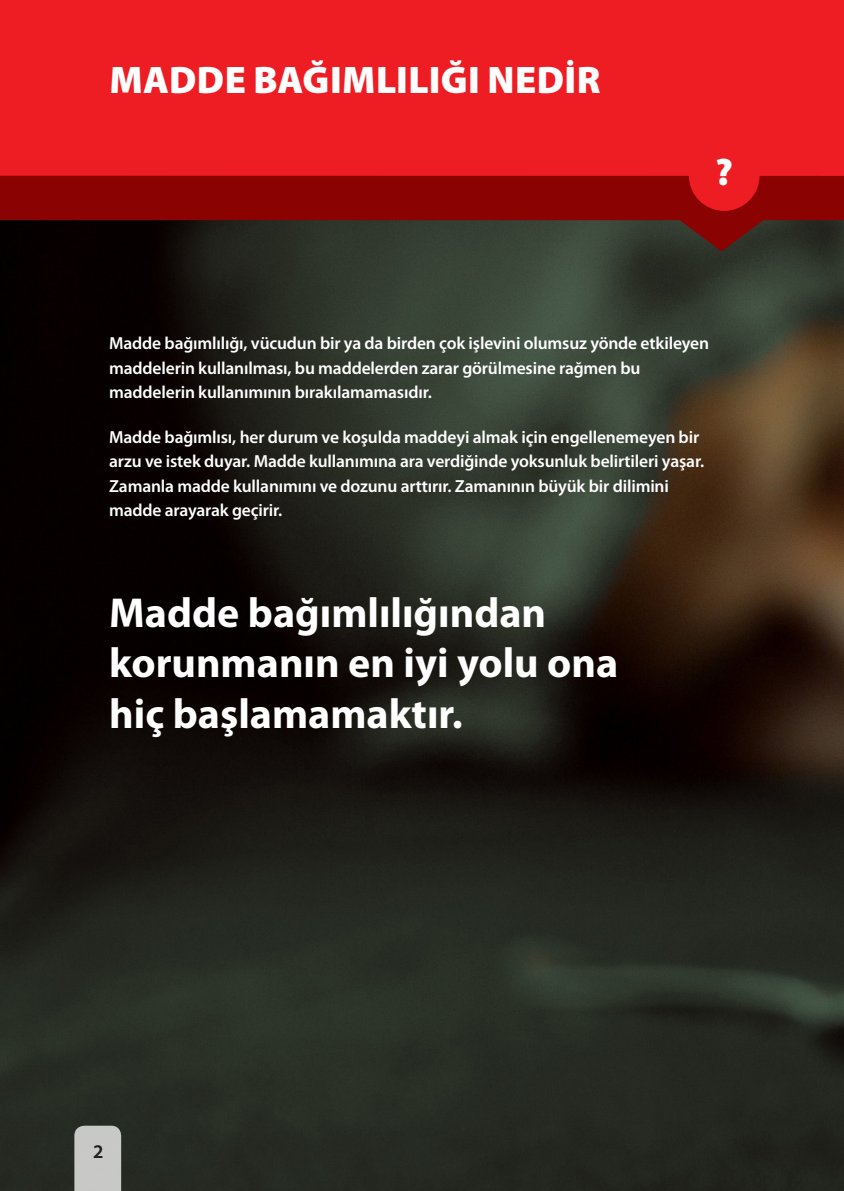
<style>
.page{position:relative;width:844px;height:1191px;background:#fff}
.page>*{position:absolute;margin:0;border:0;box-sizing:border-box;transform-origin:0 0}
.t1{font:700 42px/50.4px "Myriad Pro";color:#fff}
.t2{font:900 38.5px "Myriad Pro";letter-spacing:.01em;color:#fff}
.t3{font:600 19.25px "Myriad Pro";color:#231f20}
.t4{font:600 17.5px/24.5px "Myriad Pro";letter-spacing:-.01em;color:#fff}
</style>
<div class="page">
<img style="left:0;top:251px;width:843px;height:940px">
<svg style="left:0;top:176px;width:843px;height:75px;background:#61120f"></svg>
<div style="left:819px;top:23px;width:24px;height:197px;background:#8b0202"></div>
<div style="left:0;top:0;width:819px;height:176px;background:#ee1d23"></div>
<div style="left:819px;top:0;width:24px;height:176px;background:#ee1d23"></div>
<div style="left:688px;top:140px;width:71px;height:71px;background:#ee1d23;border-radius:50%"></div>
<div style="left:74px;top:1125px;width:47px;height:66px;background:#c8c9c7"></div>
<h2 class="t2" style="left:110px;top:60px;width:492px">MADDE BAĞIMLILIĞI NEDİR</h2>
<h2 class="t2" style="left:715px;top:152px;width:19px">?</h2>
<p class="t4" style="left:109px;top:331px;width:601px">Madde bağımlılığı, vücudun bir ya da birden çok işlevini olumsuz yönde etkileyen maddelerin kullanılması, bu maddelerden zarar görülmesine rağmen bu maddelerin kullanımının bırakılamamasıdır.</p>
<p class="t4" style="left:109px;top:425px;width:596px">Madde bağımlısı, her durum ve koşulda maddeyi almak için engellenemeyen bir arzu ve istek duyar. Madde kullanımına ara verdiğinde yoksunluk belirtileri yaşar.<br>Zamanla madde kullanımını ve dozunu arttırır. Zamanının büyük bir dilimini madde arayarak geçirir.</p>
<h1 class="t1" style="left:109px;top:588px;width:510px">Madde bağımlılığından korunmanın en iyi yolu ona hiç başlamamaktır.</h1>
<p class="t3" style="left:93px;top:1141px;width:12px">2</p>
</div>
